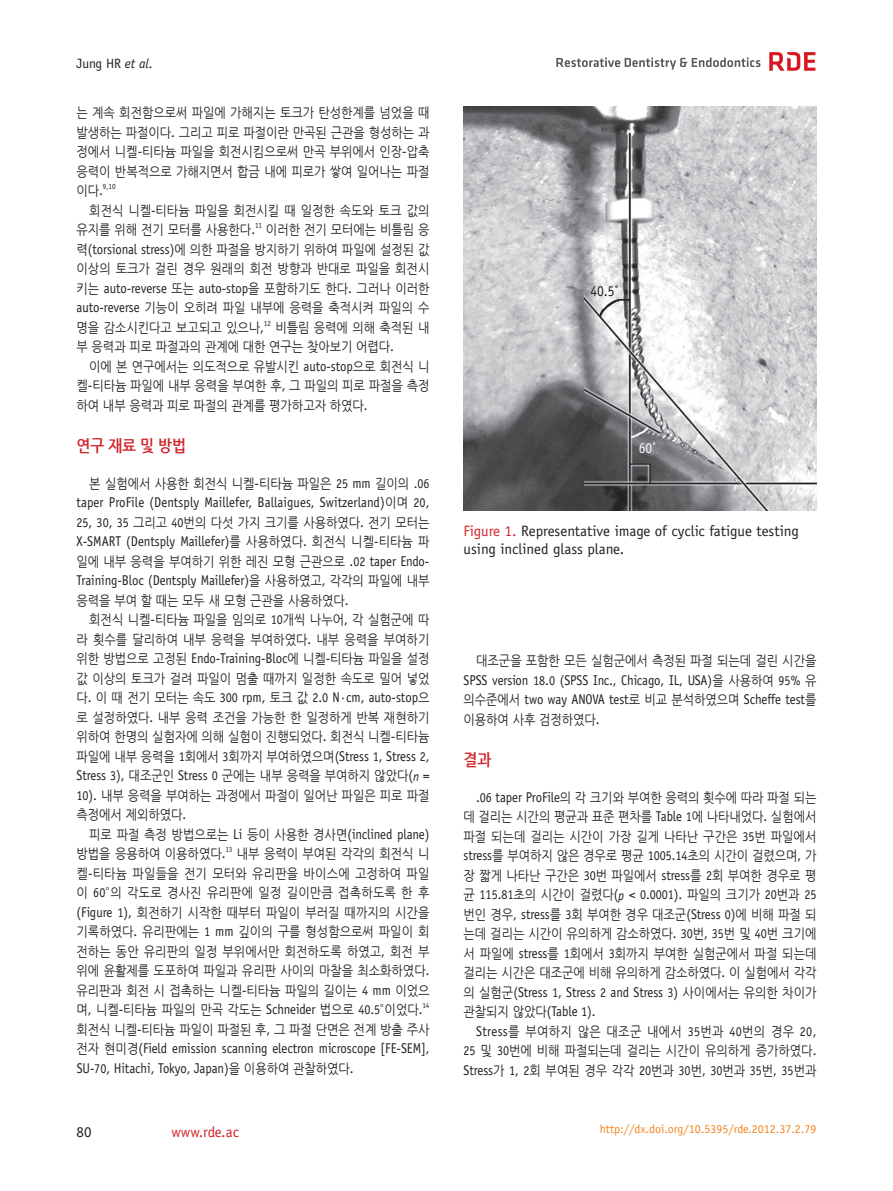
<style>
.page{position:relative;width:893px;height:1191px;background:#fff}
.page>*{position:absolute;margin:0;border:0;box-sizing:border-box;transform-origin:0 0}
.t1{font:700 16.5px "Nanum Gothic";letter-spacing:-.005em;color:#d1232a;scale:.9 1}
.t2{font:15px/18px "Officina Sans Std";color:#231f20}
.t3{font:15px "Officina Sans Std";color:#d1232a}
.t4{font:15px "Officina Sans Std";color:#231f20;scale:.9 1}
.t5{font:15px "Officina Sans Std";color:#fff;scale:.9 1}
.t6{font:14.1px/19.5px "Officina Sans Std";letter-spacing:-.005em;color:#231f20;scale:.9 1}
.t7{font:13.5px/19.5px "Nanum Gothic";letter-spacing:-.005em;color:#231f20;text-align:justify;scale:.9 1}
.t8{font:13.5px "Officina Sans Std";letter-spacing:-.01em;color:#231f20}
.t9{font:12px "Officina Sans Std";color:#f58220}
.t10{font:7.8px "Officina Sans Std";color:#231f20;scale:.9 1}
.s1{font-style:italic}
.s2{font-family:"Officina Sans Std";font-size:14.1px}
.s3{font-family:"Nanum Gothic";font-size:13.5px}
.s4{font-size:14.1px}
.s5{font-size:8.25px}
.s6{font-family:"Officina Sans Std"}
.s7{font-size:13.5px}
.s8{font-family:"Officina Sans Std";font-style:italic}
.s9{font-family:"Nanum Myeongjo"}
.s10{color:#d1232a}
</style>
<div class="page">
<svg style="left:556px;top:57px;width:204px;height:13px"></svg>
<svg style="left:769px;top:52px;width:46px;height:19px"></svg>
<img style="left:464px;top:106px;width:353px;height:404px">
<p class="t8" style="left:77px;top:56px;width:77px">Jung HR <span class="s1">et al</span>.</p>
<p class="t7" style="left:77px;top:103px;width:394px">는 계속 회전함으로써 파일에 가해지는 토크가 탄성한계를 넘었을 때 발생하는 파절이다<span class="s2">.</span> 그리고 피로 파절이란 만곡된 근관을 형성하는 과 정에서 니켈<span class="s2">-</span>티타늄 파일을 회전시킴으로써 만곡 부위에서 인장<span class="s2">-</span>압축 응력이 반복적으로 가해지면서 합금 내에 피로가 쌓여 일어나는 파절</p>
<p class="t10" style="left:77px;top:182px;width:45px"><span class="s3">이다</span><span class="s4">.</span>9<span class="s5">,</span>10</p>
<p class="t7" style="left:77px;top:201px;width:394px;text-indent:13px">회전식 니켈<span class="s2">-</span>티타늄 파일을 회전시킬 때 일정한 속도와 토크 값의 유지를 위해 전기 모터를 사용한다<span class="s2">.</span><sup>11</sup> 이러한 전기 모터에는 비틀림 응 력<span class="s2">(torsional stress)</span>에 의한 파절을 방지하기 위하여 파일에 설정된 값 이상의 토크가 걸린 경우 원래의 회전 방향과 반대로 파일을 회전시</p>
<p class="t6" style="left:77px;top:278px;width:394px"><span class="s3">키는</span> auto-reverse <span class="s3">또는</span> auto-stop<span class="s3">을 포함하기도 한다</span>. <span class="s3">그러나 이러한</span></p>
<p class="t7" style="left:77px;top:298px;width:394px"><span class="s2">auto-reverse</span> 기능이 오히려 파일 내부에 응력을 축적시켜 파일의 수 명을 감소시킨다고 보고되고 있으나<span class="s2">,</span><sup>12</sup> 비틀림 응력에 의해 축적된 내 부 응력과 피로 파절과의 관계에 대한 연구는 찾아보기 어렵다<span class="s2">.</span></p>
<p class="t7" style="left:77px;top:357px;width:394px;text-indent:13px">이에 본 연구에서는 의도적으로 유발시킨 <span class="s2">auto-stop</span>으로 회전식 니 켈<span class="s2">-</span>티타늄 파일에 내부 응력을 부여한 후<span class="s2">,</span> 그 파일의 피로 파절을 측정 하여 내부 응력과 피로 파절의 관계를 평가하고자 하였다<span class="s2">.</span></p>
<p class="t1" style="left:77px;top:438px;width:123px">연구 재료 및 방법</p>
<p class="t7" style="left:89px;top:474px;width:379px">본 실험에서 사용한 회전식 니켈<span class="s2">-</span>티타늄 파일은 <span class="s6">25</span> <span class="s2">mm</span> 길이의 <span class="s2">.</span><span class="s6">06</span></p>
<p class="t6" style="left:77px;top:493px;width:394px">taper ProFile (Dentsply Maillefer, Ballaigues, Switzerland)<span class="s3">이며</span> <span class="s7">20</span>,</p>
<p class="t7" style="left:77px;top:513px;width:394px"><span class="s6">25</span><span class="s2">,</span> <span class="s6">30</span><span class="s2">,</span> <span class="s6">35</span> 그리고 <span class="s6">40</span>번의 다섯 가지 크기를 사용하였다<span class="s2">.</span> 전기 모터는</p>
<p class="t6" style="left:77px;top:532px;width:394px">X-SMART (Dentsply Maillefer)<span class="s3">를 사용하였다</span>. <span class="s3">회전식 니켈</span>-<span class="s3">티타늄 파</span></p>
<p class="t7" style="left:77px;top:552px;width:394px">일에 내부 응력을 부여하기 위한 레진 모형 근관으로 <span class="s2">.</span><span class="s6">02</span> <span class="s2">taper Endo-</span></p>
<p class="t6" style="left:77px;top:571px;width:394px">Training-Bloc (Dentsply Maillefer)<span class="s3">을 사용하였고</span>, <span class="s3">각각의 파일에 내부</span></p>
<p class="t7" style="left:77px;top:591px;width:304px">응력을 부여 할 때는 모두 새 모형 근관을 사용하였다<span class="s2">.</span></p>
<p class="t7" style="left:89px;top:610px;width:379px">회전식 니켈<span class="s2">-</span>티타늄 파일을 임의로 <span class="s6">10</span>개씩 나누어<span class="s2">,</span> 각 실험군에 따</p>
<p class="t7" style="left:77px;top:630px;width:394px">라 횟수를 달리하여 내부 응력을 부여하였다<span class="s2">.</span> 내부 응력을 부여하기</p>
<p class="t7" style="left:77px;top:649px;width:394px">위한 방법으로 고정된 <span class="s2">Endo-Training-Bloc</span>에 니켈<span class="s2">-</span>티타늄 파일을 설정</p>
<p class="t7" style="left:77px;top:669px;width:394px">값 이상의 토크가 걸려 파일이 멈출 때까지 일정한 속도로 밀어 넣었</p>
<p class="t6" style="left:77px;top:688px;width:394px"><span class="s3">다</span>. <span class="s3">이 때 전기 모터는 속도</span> <span class="s7">300</span> rpm, <span class="s3">토크 값</span> <span class="s7">2</span>.<span class="s7">0</span> N·cm, auto-stop<span class="s3">으</span></p>
<p class="t7" style="left:77px;top:708px;width:394px">로 설정하였다<span class="s2">.</span> 내부 응력 조건을 가능한 한 일정하게 반복 재현하기 위하여 한명의 실험자에 의해 실험이 진행되었다<span class="s2">.</span> 회전식 니켈<span class="s2">-</span>티타늄 파일에 내부 응력을 <span class="s6">1</span>회에서 <span class="s6">3</span>회까지 부여하였으며<span class="s2">(Stress</span> <span class="s6">1</span><span class="s2">, Stress</span> <span class="s6">2</span><span class="s2">, Stress</span> <span class="s6">3</span><span class="s2">),</span> 대조군인 <span class="s2">Stress</span> <span class="s6">0</span> 군에는 내부 응력을 부여하지 않았다<span class="s2">(</span><span class="s8">n</span> <span class="s2">= </span><span class="s6">10</span><span class="s2">).</span> 내부 응력을 부여하는 과정에서 파절이 일어난 파일은 피로 파절 측정에서 제외하였다<span class="s2">.</span></p>
<p class="t7" style="left:77px;top:825px;width:394px;text-indent:13px">피로 파절 측정 방법으로는 <span class="s2">Li</span> 등이 사용한 경사면<span class="s2">(inclined plane) </span>방법을 응용하여 이용하였다<span class="s2">.</span><sup>13</sup> 내부 응력이 부여된 각각의 회전식 니 켈<span class="s2">-</span>티타늄 파일들을 전기 모터와 유리판을 바이스에 고정하여 파일 이 <span class="s6">60</span><span class="s9">°</span>의 각도로 경사진 유리판에 일정 길이만큼 접촉하도록 한 후 <span class="s2">(Figure</span> <span class="s6">1</span><span class="s2">),</span> 회전하기 시작한 때부터 파일이 부러질 때까지의 시간을 기록하였다<span class="s2">.</span> 유리판에는 <span class="s6">1</span> <span class="s2">mm</span> 깊이의 구를 형성함으로써 파일이 회 전하는 동안 유리판의 일정 부위에서만 회전하도록 하였고<span class="s2">,</span> 회전 부 위에 윤활제를 도포하여 파일과 유리판 사이의 마찰을 최소화하였다<span class="s2">. </span>유리판과 회전 시 접촉하는 니켈<span class="s2">-</span>티타늄 파일의 길이는 <span class="s6">4</span> <span class="s2">mm</span> 이었으 며<span class="s2">,</span> 니켈<span class="s2">-</span>티타늄 파일의 만곡 각도는 <span class="s2">Schneider</span> 법으로 <span class="s6">40</span><span class="s2">.</span><span class="s6">5</span><span class="s9">°</span>이었다<span class="s2">.</span><sup>14 </sup>회전식 니켈<span class="s2">-</span>티타늄 파일이 파절된 후<span class="s2">,</span> 그 파절 단면은 전계 방출 주사</p>
<p class="t6" style="left:77px;top:1039px;width:394px"><span class="s3">전자 현미경</span>(Field emission scanning electron microscope [FE-SEM],<br>SU-<span class="s7">70</span>, Hitachi, Tokyo, Japan)<span class="s3">을 이용하여 관찰하였다</span>.</p>
<p class="t2" style="left:77px;top:1122px;width:16px">80</p>
<p class="t3" style="left:172px;top:1122px;width:69px">www.rde.ac</p>
<p class="t4" style="left:591px;top:282px;width:33px">40.5˚</p>
<p class="t5" style="left:639px;top:439px;width:21px">60˚</p>
<p class="t2" style="left:463px;top:522px;width:337px"><span class="s10">Figure 1.</span> Representative image of cyclic fatigue testing using inclined glass plane.</p>
<p class="t7" style="left:476px;top:651px;width:379px">대조군을 포함한 모든 실험군에서 측정된 파절 되는데 걸린 시간을</p>
<p class="t6" style="left:463px;top:670px;width:394px">SPSS version <span class="s7">18</span>.<span class="s7">0</span> (SPSS Inc., Chicago, IL, USA)<span class="s3">을 사용하여</span> <span class="s7">95</span>% <span class="s3">유 의수준에서</span> two way ANOVA test<span class="s3">로 비교 분석하였으며</span> Scheffe test<span class="s3">를</span></p>
<p class="t7" style="left:463px;top:710px;width:153px">이용하여 사후 검정하였다<span class="s2">.</span></p>
<p class="t1" style="left:463px;top:751px;width:32px">결과</p>
<p class="t7" style="left:463px;top:788px;width:394px;text-indent:13px"><span class="s2">.</span><span class="s6">06</span> <span class="s2">taper ProFile</span>의 각 크기와 부여한 응력의 횟수에 따라 파절 되는 데 걸리는 시간의 평균과 표준 편차를 <span class="s2">Table</span> <span class="s6">1</span>에 나타내었다<span class="s2">.</span> 실험에서 파절 되는데 걸리는 시간이 가장 길게 나타난 구간은 <span class="s6">35</span>번 파일에서 <span class="s2">stress</span>를 부여하지 않은 경우로 평균 <span class="s6">1005</span><span class="s2">.</span><span class="s6">14</span>초의 시간이 걸렸으며<span class="s2">,</span> 가 장 짧게 나타난 구간은 <span class="s6">30</span>번 파일에서 <span class="s2">stress</span>를 <span class="s6">2</span>회 부여한 경우로 평 균 <span class="s6">115</span><span class="s2">.</span><span class="s6">81</span>초의 시간이 걸렸다<span class="s2">(</span><span class="s8">p</span> <span class="s2">&lt;</span> <span class="s6">0</span><span class="s2">.</span><span class="s6">0001</span><span class="s2">).</span> 파일의 크기가 <span class="s6">20</span>번과 <span class="s6">25 </span>번인 경우<span class="s2">, stress</span>를 <span class="s6">3</span>회 부여한 경우 대조군<span class="s2">(Stress</span> <span class="s6">0</span><span class="s2">)</span>에 비해 파절 되 는데 걸리는 시간이 유의하게 감소하였다<span class="s2">.</span> <span class="s6">30</span>번<span class="s2">,</span> <span class="s6">35</span>번 및 <span class="s6">40</span>번 크기에 서 파일에 <span class="s2">stress</span>를 <span class="s6">1</span>회에서 <span class="s6">3</span>회까지 부여한 실험군에서 파절 되는데 걸리는 시간은 대조군에 비해 유의하게 감소하였다<span class="s2">.</span> 이 실험에서 각각</p>
<p class="t6" style="left:463px;top:982px;width:394px"><span class="s3">의 실험군</span>(Stress <span class="s7">1</span>, Stress <span class="s7">2</span> and Stress <span class="s7">3</span>) <span class="s3">사이에서는 유의한 차이가 관찰되지 않았다</span>(Table <span class="s7">1</span>).</p>
<p class="t7" style="left:463px;top:1022px;width:394px;text-indent:13px"><span class="s2">Stress</span>를 부여하지 않은 대조군 내에서 <span class="s6">35</span>번과 <span class="s6">40</span>번의 경우 <span class="s6">20</span><span class="s2">, </span><span class="s6">25</span> 및 <span class="s6">30</span>번에 비해 파절되는데 걸리는 시간이 유의하게 증가하였다<span class="s2">.<br>Stress</span>가 <span class="s6">1</span><span class="s2">,</span> <span class="s6">2</span>회 부여된 경우 각각 <span class="s6">20</span>번과 <span class="s6">30</span>번<span class="s2">,</span> <span class="s6">30</span>번과 <span class="s6">35</span>번<span class="s2">,</span> <span class="s6">35</span>번과</p>
<p class="t9" style="left:600px;top:1121px;width:218px">http://dx.doi.org/10.5395/rde.2012.37.2.79</p>
</div>
